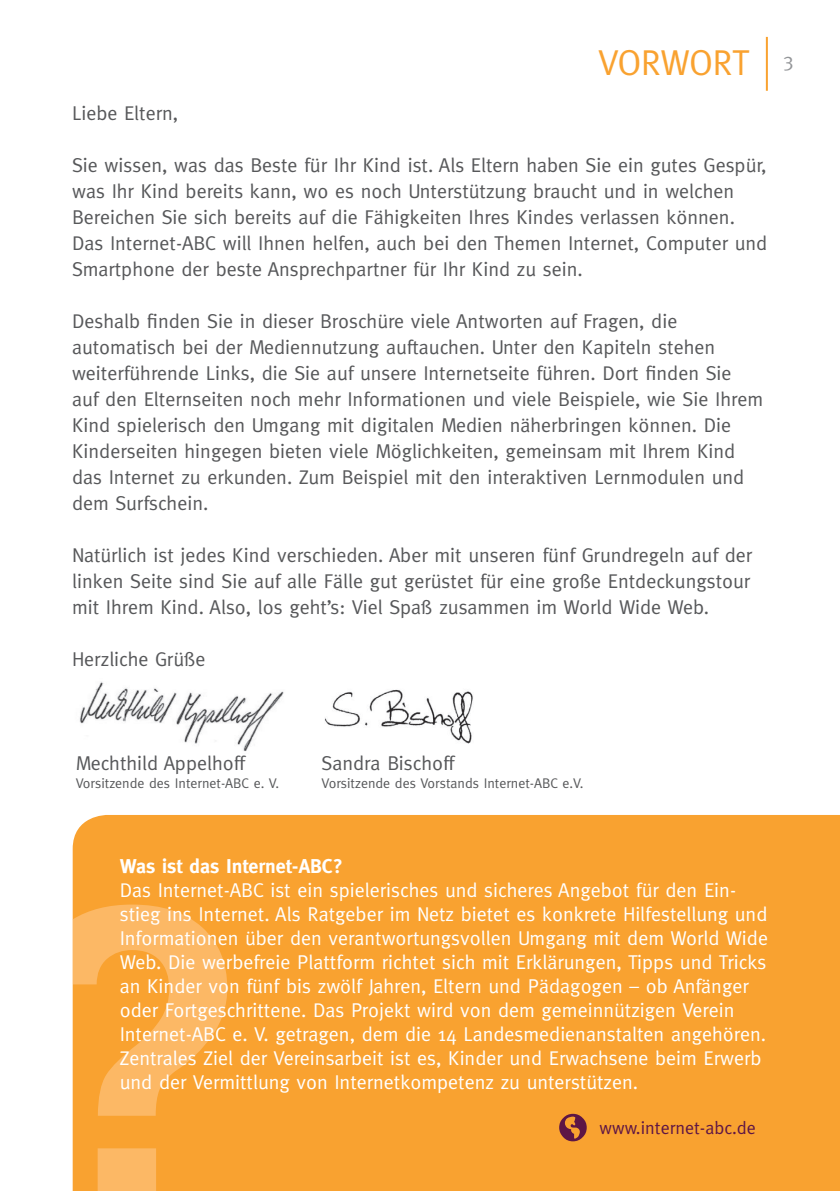
<style>
.page{position:relative;width:840px;height:1191px;background:#fff}
.page>*{position:absolute;margin:0;border:0;box-sizing:border-box;transform-origin:0 0}
.t1{font:36px "Meta";letter-spacing:-.03em;color:#f9a230}
.t2{font:20px/26px "Meta";color:#57585a}
.t3{font:20px/24px "Meta";color:#fff}
.t4{font:700 20px "Meta";color:#fff}
.t5{font:18px "Meta";color:#5e1645}
.t6{font:14px "Meta";color:#57585a}
</style>
<div class="page">
<img style="left:80px;top:682px;width:204px;height:70px">
<img style="left:325px;top:689px;width:148px;height:54px">
<hr style="left:765px;top:37px;width:2px;height:54px;background:#f9a230">
<div style="left:73px;top:815px;width:766px;height:376px;background:#f9a230"></div>
<svg style="left:72px;top:919px;width:1px;height:65px"></svg>
<svg style="left:73px;top:904px;width:154px;height:287px;background:#faab47"></svg>
<svg style="left:559px;top:1113px;width:27px;height:28px"></svg>
<h1 class="t1" style="left:598px;top:42px;width:197px">VORWORT <sup>3</sup></h1>
<p class="t2" style="left:72px;top:100px;width:108px">Liebe Eltern,</p>
<p class="t2" style="left:72px;top:152px;width:696px">Sie wissen, was das Beste für Ihr Kind ist. Als Eltern haben Sie ein gutes Gespür, was Ihr Kind bereits kann, wo es noch Unterstützung braucht und in welchen Bereichen Sie sich bereits auf die Fähigkeiten Ihres Kindes verlassen können.<br>Das Internet-ABC will Ihnen helfen, auch bei den Themen Internet, Computer und Smartphone der beste Ansprechpartner für Ihr Kind zu sein.</p>
<p class="t2" style="left:72px;top:308px;width:692px">Deshalb finden Sie in dieser Broschüre viele Antworten auf Fragen, die automatisch bei der Mediennutzung auftauchen. Unter den Kapiteln stehen weiterführende Links, die Sie auf unsere Internetseite führen. Dort finden Sie auf den Elternseiten noch mehr Informationen und viele Beispiele, wie Sie Ihrem Kind spielerisch den Umgang mit digitalen Medien näherbringen können. Die Kinderseiten hingegen bieten viele Möglichkeiten, gemeinsam mit Ihrem Kind das Internet zu erkunden. Zum Beispiel mit den interaktiven Lernmodulen und dem Surfschein.</p>
<p class="t2" style="left:72px;top:542px;width:681px;text-align:justify">Natürlich ist jedes Kind verschieden. Aber mit unseren fünf Grundregeln auf der linken Seite sind Sie auf alle Fälle gut gerüstet für eine große Entdeckungstour mit Ihrem Kind. Also, los geht’s: Viel Spaß zusammen im World Wide Web.</p>
<p class="t2" style="left:72px;top:646px;width:135px">Herzliche Grüße</p>
<p class="t2" style="left:76px;top:750px;width:171px">Mechthild Appelhoff</p>
<p class="t6" style="left:76px;top:775px;width:205px">Vorsitzende des Internet-ABC e. V.</p>
<p class="t2" style="left:321px;top:750px;width:134px">Sandra Bischoff</p>
<p class="t6" style="left:321px;top:775px;width:263px">Vorsitzende des Vorstands Internet-ABC e.V.</p>
<p class="t4" style="left:120px;top:854px;width:224px">Was ist das Internet-ABC?</p>
<p class="t3" style="left:120px;top:878px;width:649px">Das Internet-ABC ist ein spielerisches und sicheres Angebot für den Ein&shy;stieg ins Internet. Als Ratgeber im Netz bietet es konkrete Hilfestellung und Informationen über den verantwortungsvollen Umgang mit dem World Wide Web. Die werbefreie Plattform richtet sich mit Erklärungen, Tipps und Tricks an Kinder von fünf bis zwölf Jahren, Eltern und Pädagogen – ob Anfänger oder Fortgeschrittene. Das Projekt wird von dem gemeinnützigen Verein Internet-ABC e. V. getragen, dem die 14 Landesmedienanstalten angehören.<br>Zentrales Ziel der Vereinsarbeit ist es, Kinder und Erwachsene beim Erwerb und der Vermittlung von Internetkompetenz zu unterstützen.</p>
<p class="t5" style="left:599px;top:1117px;width:158px">www.internet-abc.de</p>
</div>
